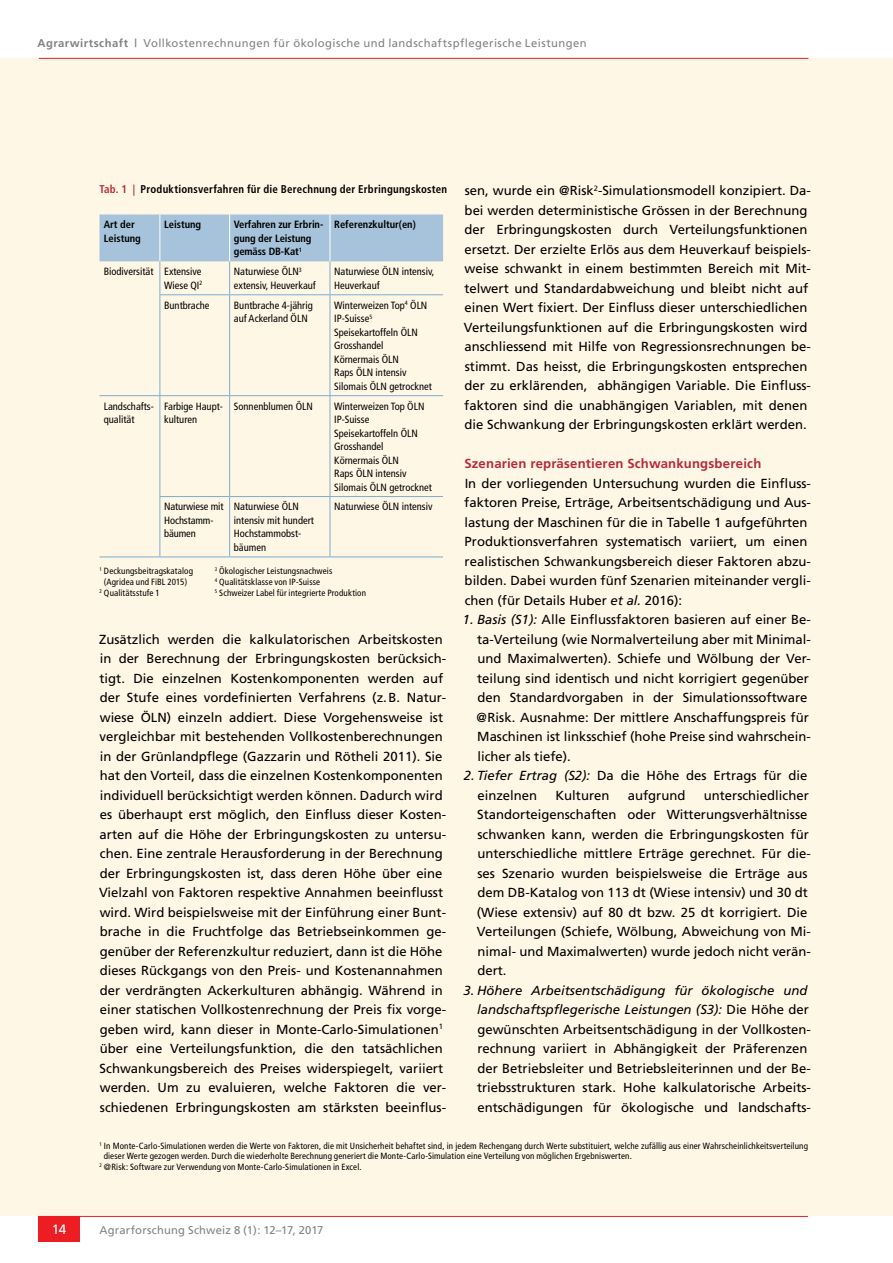
<style>
.page{position:relative;width:893px;height:1263px;background:#fff}
.page>*{position:absolute;margin:0;border:0;box-sizing:border-box;transform-origin:0 0}
.t1{font:13.5px "Frutiger";color:#fff}
.t2{font:13.2px/19.5px "Frutiger";color:#000}
.t3{font:700 13.2px "Frutiger";letter-spacing:.015em;color:#b82937}
.t4{font:11.25px "Frutiger";letter-spacing:.04em;color:#808285}
.t5{font:700 condensed 11.25px "Frutiger";letter-spacing:.02em;color:#000}
.t6{font:11.25px "Frutiger";letter-spacing:.015em;color:#808285}
.t7{font:condensed 10.5px/13.5px "Frutiger";color:#000}
.t8{font:700 condensed 10.5px/13.5px "Frutiger";letter-spacing:-.01em;color:#000}
.t9{font:condensed 9px/10.8px "Frutiger";letter-spacing:.015em;color:#000}
.s1{font-weight:700}
.s2{color:#b82937}
.s3{font-style:italic}
</style>
<div class="page">
<div style="left:0;top:58px;width:893px;height:1158px;background:#fff7e6"></div>
<hr style="left:39px;top:58px;width:769px;height:1px;background:#ed1d24">
<hr style="left:38px;top:1216px;width:770px;height:1px;background:#ed1d24">
<div style="left:38px;top:1216px;width:42px;height:26px;background:#ed1d24"></div>
<div style="left:99px;top:214px;width:344px;height:47px;background:#a6c3db"></div>
<hr style="left:159px;top:215px;width:1px;height:46px;background:#fff">
<hr style="left:229px;top:215px;width:1px;height:46px;background:#fff">
<hr style="left:330px;top:215px;width:1px;height:46px;background:#fff">
<hr style="left:159px;top:261px;width:1px;height:33px;background:#7daccd">
<hr style="left:229px;top:261px;width:1px;height:33px;background:#7daccd">
<hr style="left:330px;top:261px;width:1px;height:33px;background:#7daccd">
<hr style="left:159px;top:294px;width:71px;height:1px;background:#7daccd">
<hr style="left:159px;top:295px;width:1px;height:100px;background:#7daccd">
<hr style="left:230px;top:294px;width:100px;height:1px;background:#7daccd">
<hr style="left:229px;top:295px;width:1px;height:100px;background:#7daccd">
<hr style="left:330px;top:294px;width:113px;height:1px;background:#7daccd">
<hr style="left:330px;top:295px;width:1px;height:100px;background:#7daccd">
<hr style="left:99px;top:395px;width:61px;height:1px;background:#7daccd">
<hr style="left:99px;top:557px;width:61px;height:1px;background:#7daccd">
<hr style="left:160px;top:395px;width:70px;height:1px;background:#7daccd">
<hr style="left:159px;top:396px;width:1px;height:100px;background:#7daccd">
<hr style="left:230px;top:395px;width:100px;height:1px;background:#7daccd">
<hr style="left:229px;top:396px;width:1px;height:100px;background:#7daccd">
<hr style="left:330px;top:395px;width:113px;height:1px;background:#7daccd">
<hr style="left:330px;top:396px;width:1px;height:100px;background:#7daccd">
<hr style="left:159px;top:496px;width:71px;height:1px;background:#7daccd">
<hr style="left:159px;top:497px;width:1px;height:60px;background:#7daccd">
<hr style="left:230px;top:496px;width:100px;height:1px;background:#7daccd">
<hr style="left:229px;top:497px;width:1px;height:60px;background:#7daccd">
<hr style="left:330px;top:496px;width:113px;height:1px;background:#7daccd">
<hr style="left:330px;top:497px;width:1px;height:60px;background:#7daccd">
<hr style="left:160px;top:557px;width:70px;height:1px;background:#7daccd">
<hr style="left:230px;top:557px;width:100px;height:1px;background:#7daccd">
<hr style="left:330px;top:557px;width:113px;height:1px;background:#7daccd">
<p class="t4" style="left:38px;top:36px;width:551px"><span class="s1">Agrarwirtschaft |</span> Vollkostenrechnungen für ökologische und landschaftspflegerische Leistungen</p>
<p class="t5" style="left:99px;top:183px;width:349px"><span class="s2">Tab. 1 |</span> Produktionsverfahren für die Berechnung der Erbringungskosten</p>
<p class="t2" style="left:464px;top:181px;width:348px">sen, wurde ein @Risk<sup>2</sup>-Simulationsmodell konzipiert. Da&shy;bei werden deterministische Grössen in der Berechnung der Erbringungskosten durch Verteilungsfunktionen ersetzt. Der erzielte Erlös aus dem Heuverkauf beispiels&shy;weise schwankt in einem bestimmten Bereich mit Mit&shy;telwert und Standardabweichung und bleibt nicht auf einen Wert fixiert. Der Einfluss dieser unterschiedlichen Verteilungsfunktionen auf die Erbringungskosten wird anschliessend mit Hilfe von Regressionsrechnungen be&shy;stimmt. Das heisst, die Erbringungskosten entsprechen der zu erklärenden, abhängigen Variable. Die Einfluss&shy;faktoren sind die unabhängigen Variablen, mit denen die Schwankung der Erbringungskosten erklärt werden.</p>
<p class="t3" style="left:464px;top:456px;width:298px">Szenarien repräsentieren Schwankungsbereich</p>
<p class="t2" style="left:464px;top:473px;width:348px">In der vorliegenden Untersuchung wurden die Einfluss&shy;faktoren Preise, Erträge, Arbeitsentschädigung und Aus&shy;lastung der Maschinen für die in Tabelle 1 aufgeführten Produktionsverfahren systematisch variiert, um einen realistischen Schwankungsbereich dieser Faktoren abzu&shy;bilden. Dabei wurden fünf Szenarien miteinander vergli&shy;chen (für Details Huber <span class="s3">et al.</span> 2016):</p>
<p class="t2" style="left:476px;top:610px;width:336px;text-indent:-14px"><span class="s3">1. Basis (S1):</span> Alle Einflussfaktoren basieren auf einer Be&shy;ta-Verteilung (wie Normalverteilung aber mit Minimal&shy;und Maximalwerten). Schiefe und Wölbung der Ver&shy;teilung sind identisch und nicht korrigiert gegenüber den Standardvorgaben in der Simulationssoftware @Risk. Ausnahme: Der mittlere Anschaffungspreis für Maschinen ist linksschief (hohe Preise sind wahrschein&shy;licher als tiefe).</p>
<p class="t2" style="left:477px;top:766px;width:332px;text-indent:-14px"><span class="s3">2. Tiefer Ertrag (S2):</span> Da die Höhe des Ertrags für die einzelnen</p>
<p class="t8" style="left:104px;top:218px;width:39px">Art der<br>Leistung</p>
<p class="t8" style="left:164px;top:218px;width:39px">Leistung</p>
<p class="t8" style="left:234px;top:218px;width:91px">Verfahren zur Erbrin&shy;gung der Leistung gemäss DB-Kat<sup>1</sup></p>
<p class="t8" style="left:334px;top:218px;width:83px">Referenzkultur(en)</p>
<p class="t7" style="left:104px;top:265px;width:100px;text-align:right">Biodiversität Extensive<br>Wiese QI<sup>2</sup></p>
<p class="t7" style="left:234px;top:265px;width:84px">Naturwiese ÖLN<sup>3 </sup>extensiv, Heuverkauf</p>
<p class="t7" style="left:334px;top:265px;width:102px">Naturwiese ÖLN intensiv,<br>Heuverkauf</p>
<p class="t7" style="left:164px;top:298px;width:47px">Buntbrache</p>
<p class="t7" style="left:234px;top:298px;width:80px">Buntbrache 4-jährig auf Ackerland ÖLN</p>
<p class="t7" style="left:334px;top:298px;width:99px">Winterweizen Top<sup>4</sup> ÖLN<br>IP-Suisse<sup>5<br></sup>Speisekartoffeln ÖLN<br>Grosshandel<br>Körnermais ÖLN<br>Raps ÖLN intensiv<br>Silomais ÖLN getrocknet</p>
<p class="t7" style="left:104px;top:399px;width:52px">Landschafts&shy;qualität</p>
<p class="t7" style="left:164px;top:399px;width:60px">Farbige Haupt&shy;kulturen</p>
<p class="t7" style="left:234px;top:399px;width:80px">Sonnenblumen ÖLN</p>
<p class="t7" style="left:334px;top:399px;width:99px">Winterweizen Top ÖLN<br>IP-Suisse<br>Speisekartoffeln ÖLN<br>Grosshandel<br>Körnermais ÖLN<br>Raps ÖLN intensiv<br>Silomais ÖLN getrocknet</p>
<p class="t7" style="left:164px;top:500px;width:61px">Naturwiese mit<br>Hochstamm&shy;bäumen</p>
<p class="t7" style="left:234px;top:500px;width:82px">Naturwiese ÖLN intensiv mit hundert<br>Hochstammobst&shy;bäumen</p>
<p class="t7" style="left:334px;top:500px;width:100px">Naturwiese ÖLN intensiv</p>
<p class="t9" style="left:215px;top:566px;width:153px"><sup>3</sup> Ökologischer Leistungsnachweis<br><sup>4</sup> Qualitätsklasse von IP-Suisse<br><sup>5</sup> Schweizer Label für integrierte Produktion</p>
<p class="t9" style="left:99px;top:566px;width:95px"><sup>1</sup> Deckungsbeitragskatalog</p>
<p class="t9" style="left:104px;top:577px;width:85px">(Agridea und FiBL 2015)</p>
<p class="t9" style="left:99px;top:588px;width:62px"><sup>2</sup> Qualitätsstufe 1</p>
<p class="t2" style="left:99px;top:629px;width:348px">Zusätzlich werden die kalkulatorischen Arbeitskosten in der Berechnung der Erbringungskosten berücksich&shy;tigt. Die einzelnen Kostenkomponenten werden auf der Stufe eines vordefinierten Verfahrens (z.B. Natur&shy;wiese ÖLN) einzeln addiert. Diese Vorgehensweise ist vergleichbar mit bestehenden Vollkostenberechnungen in der Grünlandpflege (Gazzarin und Rötheli 2011). Sie hat den Vorteil, dass die einzelnen Kostenkomponenten individuell berücksichtigt werden können. Dadurch wird es überhaupt erst möglich, den Einfluss dieser Kosten&shy;arten auf die Höhe der Erbringungskosten zu untersu&shy;chen. Eine zentrale Herausforderung in der Berechnung der Erbringungskosten ist, dass deren Höhe über eine Vielzahl von Faktoren respektive Annahmen beeinflusst wird. Wird beispielsweise mit der Einführung einer Bunt&shy;brache in die Fruchtfolge das Betriebseinkommen ge&shy;genüber der Referenzkultur reduziert, dann ist die Höhe dieses Rückgangs von den Preis- und Kostenannahmen der verdrängten Ackerkulturen abhängig. Während in einer statischen Vollkostenrechnung der Preis fix vorge&shy;geben wird, kann dieser in Monte-Carlo-Simulationen<sup>1 </sup>über eine Verteilungsfunktion, die den tatsächlichen Schwankungsbereich des Preises widerspiegelt, variiert werden. Um zu evaluieren, welche Faktoren die ver&shy;schiedenen Erbringungskosten am stärksten beeinflus-</p>
<p class="t9" style="left:99px;top:1140px;width:710px"><sup>1</sup> In Monte-Carlo-Simulationen werden die Werte von Faktoren, die mit Unsicherheit behaftet sind, in jedem Rechengang durch Werte substituiert, welche zufällig aus einer Wahrscheinlichkeitsverteilung</p>
<p class="t9" style="left:104px;top:1151px;width:530px">dieser Werte gezogen werden. Durch die wiederholte Berechnung generiert die Monte-Carlo-Simulation eine Verteilung von möglichen Ergebniswerten.</p>
<p class="t9" style="left:99px;top:1162px;width:264px"><sup>2</sup> @Risk: Software zur Verwendung von Monte-Carlo-Simulationen in Excel.</p>
<p class="t2" style="left:555px;top:785px;width:55px">Kulturen</p>
<p class="t2" style="left:628px;top:785px;width:59px">aufgrund</p>
<p class="t2" style="left:477px;top:785px;width:336px;text-indent:227px">unterschiedlicher Standorteigenschaften oder Witterungsverhältnisse schwanken kann, werden die Erbringungskosten für unterschiedliche mittlere Erträge gerechnet. Für die&shy;ses Szenario wurden beispielsweise die Erträge aus dem DB-Katalog von 113 dt (Wiese intensiv) und 30 dt (Wiese extensiv) auf 80 dt bzw. 25 dt korrigiert. Die Verteilungen (Schiefe, Wölbung, Abweichung von Mi&shy;nimal- und Maximalwerten) wurde jedoch nicht verän&shy;dert.</p>
<p class="t2" style="left:477px;top:980px;width:335px;text-indent:-13px"><span class="s3">3. Höhere Arbeitsentschädigung für ökologische und landschaftspflegerische Leistungen (S3):</span> Die Höhe der gewünschten Arbeitsentschädigung in der Vollkosten&shy;rechnung variiert in Abhängigkeit der Präferenzen der Betriebsleiter und Betriebsleiterinnen und der Be&shy;triebsstrukturen stark. Hohe kalkulatorische Arbeits&shy;entschädigungen für ökologische und landschafts-</p>
<p class="t1" style="left:52px;top:1221px;width:16px">14</p>
<p class="t6" style="left:99px;top:1223px;width:226px">Agrarforschung Schweiz 8 (1): 12–17, 2017</p>
</div>
